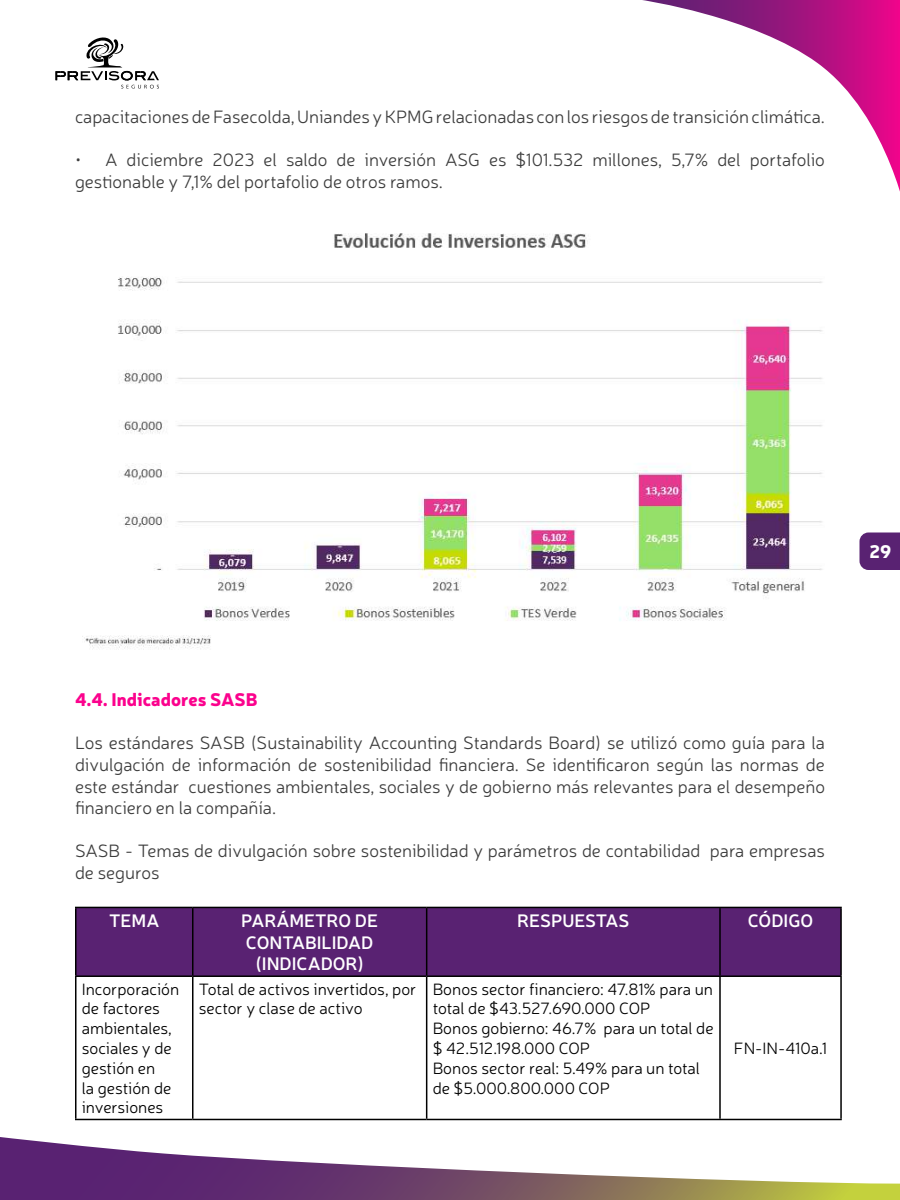
<style>
.page{position:relative;width:900px;height:1200px;background:#fff}
.page>*{position:absolute;margin:0;border:0;box-sizing:border-box;transform-origin:0 0}
.t1{font:300 18px/21.6px "Neris";color:#3c3c3c}
.t2{font:600 18px/21.6px "Neris";color:#fff;text-align:center}
.t3{font:900 18px "Neris";color:#fb028d}
.t4{font:900 18px "Neris";color:#fff}
.t5{font:300 16.5px/19.8px "Neris";color:#000}
</style>
<div class="page">
<div style="left:860px;top:532px;width:40px;height:38px;background:#592272"></div>
<svg style="left:55px;top:37px;width:104px;height:52px"></svg>
<svg style="left:642px;top:0;width:258px;height:192px"></svg>
<svg style="left:0;top:1137px;width:900px;height:63px"></svg>
<div style="left:76px;top:908px;width:764px;height:67px;background:#592272"></div>
<hr style="left:75px;top:907px;width:118px;height:1px;background:#000">
<hr style="left:75px;top:908px;width:1px;height:67px;background:#000">
<hr style="left:193px;top:907px;width:234px;height:1px;background:#000">
<hr style="left:192px;top:908px;width:2px;height:67px;background:#000">
<hr style="left:427px;top:907px;width:293px;height:1px;background:#000">
<hr style="left:426px;top:908px;width:1px;height:67px;background:#000">
<hr style="left:720px;top:907px;width:122px;height:1px;background:#000">
<hr style="left:719px;top:908px;width:2px;height:67px;background:#000">
<hr style="left:840px;top:908px;width:2px;height:67px;background:#000">
<hr style="left:75px;top:975px;width:118px;height:2px;background:#000">
<hr style="left:75px;top:977px;width:1px;height:142px;background:#000">
<hr style="left:193px;top:975px;width:234px;height:2px;background:#000">
<hr style="left:192px;top:977px;width:2px;height:142px;background:#000">
<hr style="left:427px;top:975px;width:293px;height:2px;background:#000">
<hr style="left:426px;top:977px;width:1px;height:142px;background:#000">
<hr style="left:720px;top:975px;width:122px;height:2px;background:#000">
<hr style="left:719px;top:977px;width:2px;height:142px;background:#000">
<hr style="left:840px;top:977px;width:2px;height:142px;background:#000">
<hr style="left:75px;top:1119px;width:118px;height:1px;background:#000">
<hr style="left:193px;top:1119px;width:234px;height:1px;background:#000">
<hr style="left:427px;top:1119px;width:293px;height:1px;background:#000">
<hr style="left:720px;top:1119px;width:122px;height:1px;background:#000">
<img style="left:82px;top:233px;width:740px;height:417px">
<p class="t1" style="left:75px;top:105px;width:752px">capacitaciones de Fasecolda, Uniandes y KPMG relacionadas con los riesgos de transición climática.</p>
<p class="t1" style="left:75px;top:149px;width:751px">• A diciembre 2023 el saldo de inversión ASG es $101.532 millones, 5,7% del portafolio gestionable y 7,1% del portafolio de otros ramos.</p>
<p class="t4" style="left:869px;top:538px;width:24px">29</p>
<p class="t3" style="left:75px;top:687px;width:184px">4.4. Indicadores SASB</p>
<p class="t1" style="left:75px;top:732px;width:752px;text-align:justify">Los estándares SASB (Sustainability Accounting Standards Board) se utilizó como guía para la divulgación de información de sostenibilidad financiera. Se identificaron según las normas de este estándar cuestiones ambientales, sociales y de gobierno más relevantes para el desempeño financiero en la compañía.</p>
<p class="t1" style="left:75px;top:840px;width:751px">SASB - Temas de divulgación sobre sostenibilidad y parámetros de contabilidad para empresas de seguros</p>
<p class="t2" style="left:109px;top:909px;width:52px">TEMA</p>
<p class="t2" style="left:241px;top:909px;width:138px">PARÁMETRO DE<br>CONTABILIDAD (INDICADOR)</p>
<p class="t2" style="left:517px;top:909px;width:114px">RESPUESTAS</p>
<p class="t2" style="left:748px;top:909px;width:67px">CÓDIGO</p>
<p class="t5" style="left:82px;top:979px;width:99px">Incorporación de factores ambientales, sociales y de gestión en<br>la gestión de inversiones</p>
<p class="t5" style="left:199px;top:979px;width:219px">Total de activos invertidos, por sector y clase de activo</p>
<p class="t5" style="left:433px;top:979px;width:282px">Bonos sector financiero: 47.81% para un total de $43.527.690.000 COP<br>Bonos gobierno: 46.7% para un total de $ 42.512.198.000 COP<br>Bonos sector real: 5.49% para un total de $5.000.800.000 COP</p>
<p class="t5" style="left:734px;top:1038px;width:95px">FN-IN-410a.1</p>
</div>
